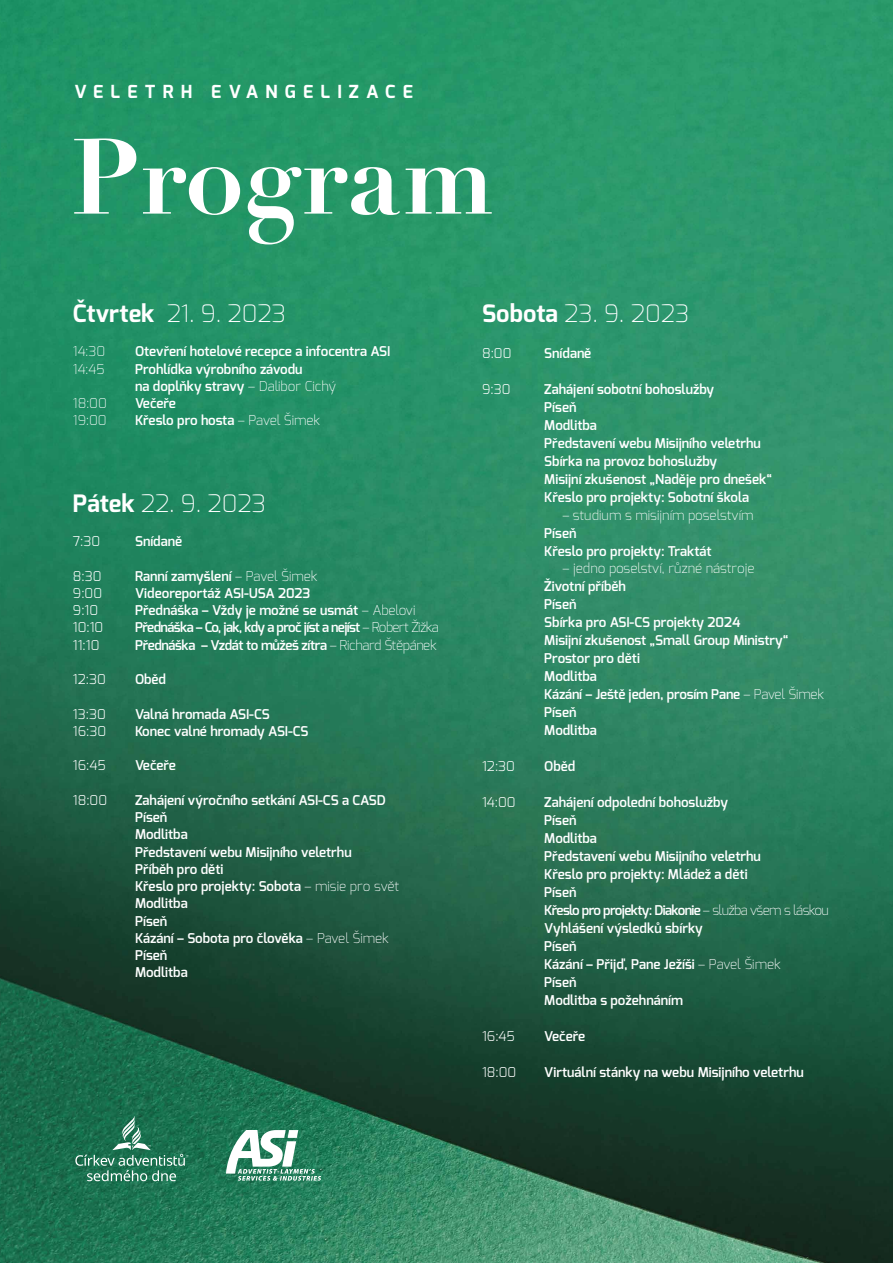
<style>
.page{position:relative;width:893px;height:1263px;background:#fff}
.page>*{position:absolute;margin:0;border:0;box-sizing:border-box;transform-origin:0 0}
.t1{font:700 105px "Didot";color:#fff}
.t2{font:200 24px "Exo";color:#fff}
.t3{font:700 18px "Exo";letter-spacing:.4em;color:#fff}
.t4{font:600 13.5px/18px "Exo";color:#fff}
.t5{font:300 13.5px "Exo";color:#fff}
.t6{font:200 13.5px "Exo";color:#fff}
.t7{font:600 13.5px "Exo";letter-spacing:-.045em;color:#fff}
.t8{font:600 13.5px "Exo";letter-spacing:-.03em;color:#fff}
.s1{font-weight:700}
.s2{font-weight:200}
</style>
<div class="page">
<img style="left:0;top:0;width:893px;height:1263px">
<svg style="left:226px;top:1130px;width:95px;height:51px"></svg>
<svg style="left:75px;top:1116px;width:113px;height:65px;background:#358163"></svg>
<h3 class="t3" style="left:74px;top:79px;width:340px">VELETRH EVANGELIZACE</h3>
<h1 class="t1" style="left:71px;top:111px;width:425px">Program</h1>
<h2 class="t2" style="left:73px;top:298px;width:215px"><span class="s1">Čtvrtek</span> 21. 9. 2023</h2>
<p class="t6" style="left:73px;top:343px;width:34px">14:30</p>
<p class="t4" style="left:135px;top:342px;width:257px">Otevření hotelové recepce a infocentra ASI</p>
<p class="t6" style="left:73px;top:360px;width:33px">14:45</p>
<p class="t4" style="left:135px;top:360px;width:203px;line-height:17.2px">Prohlídka výrobního závodu<br>na doplňky stravy <span class="s2">– Dalibor Cichý</span></p>
<p class="t6" style="left:73px;top:394px;width:36px">18:00</p>
<p class="t4" style="left:135px;top:394px;width:42px">Večeře</p>
<p class="t6" style="left:73px;top:412px;width:35px">19:00</p>
<p class="t4" style="left:135px;top:411px;width:187px">Křeslo pro hosta <span class="s2">– Pavel Šimek</span></p>
<h2 class="t2" style="left:73px;top:487px;width:195px"><span class="s1">Pátek</span> 22. 9. 2023</h2>
<p class="t5" style="left:73px;top:532px;width:29px">7:30</p>
<p class="t4" style="left:135px;top:532px;width:49px">Snídaně</p>
<p class="t5" style="left:73px;top:567px;width:30px">8:30</p>
<p class="t4" style="left:135px;top:567px;width:184px">Ranní zamyšlení <span class="s2">– Pavel Šimek</span></p>
<p class="t5" style="left:73px;top:584px;width:31px">9:00</p>
<p class="t4" style="left:135px;top:584px;width:177px">Videoreportáž ASI-USA 2023</p>
<p class="t5" style="left:73px;top:601px;width:27px">9:10</p>
<p class="t4" style="left:135px;top:601px;width:282px">Přednáška – Vždy je možné se usmát <span class="s2">– Abelovi</span></p>
<p class="t5" style="left:73px;top:619px;width:32px">10:10</p>
<p class="t7" style="left:135px;top:619px;width:305px">Přednáška – Co, jak, kdy a proč jíst a nejíst <span class="s2">– Robert Žižka</span></p>
<p class="t5" style="left:73px;top:636px;width:28px">11:10</p>
<p class="t8" style="left:135px;top:636px;width:303px">Přednáška – Vzdát to můžeš zítra <span class="s2">– Richard Štěpánek</span></p>
<p class="t5" style="left:73px;top:670px;width:34px">12:30</p>
<p class="t4" style="left:135px;top:670px;width:33px">Oběd</p>
<p class="t5" style="left:73px;top:705px;width:34px">13:30</p>
<p class="t4" style="left:135px;top:705px;width:136px">Valná hromada ASI-CS</p>
<p class="t5" style="left:73px;top:722px;width:35px">16:30</p>
<p class="t4" style="left:135px;top:722px;width:175px">Konec valné hromady ASI-CS</p>
<p class="t5" style="left:73px;top:757px;width:34px">16:45</p>
<p class="t4" style="left:135px;top:756px;width:42px">Večeře</p>
<p class="t5" style="left:73px;top:791px;width:36px">18:00</p>
<p class="t4" style="left:135px;top:791px;width:266px;line-height:17.2px">Zahájení výročního setkání ASI-CS a CASD<br>Píseň<br>Modlitba<br>Představení webu Misijního veletrhu<br>Příběh pro děti<br>Křeslo pro projekty: Sobota <span class="s2">– misie pro svět<br></span>Modlitba<br>Píseň<br>Kázání – Sobota pro člověka <span class="s2">– Pavel Šimek<br></span>Píseň<br>Modlitba</p>
<h2 class="t2" style="left:482px;top:298px;width:209px"><span class="s1">Sobota</span> 23. 9. 2023</h2>
<p class="t5" style="left:482px;top:344px;width:31px">8:00</p>
<p class="t4" style="left:544px;top:344px;width:49px">Snídaně</p>
<p class="t5" style="left:482px;top:380px;width:30px">9:30</p>
<p class="t4" style="left:544px;top:380px;width:229px">Zahájení sobotní bohoslužby<br>Píseň<br>Modlitba<br>Představení webu Misijního veletrhu<br>Sbírka na provoz bohoslužby<br>Misijní zkušenost „Naděje pro dnešek“<br>Křeslo pro projekty: Sobotní škola</p>
<p class="t6" style="left:562px;top:506px;width:193px">– studium s misijním poselstvím</p>
<p class="t4" style="left:544px;top:524px;width:169px">Píseň<br>Křeslo pro projekty: Traktát</p>
<p class="t6" style="left:562px;top:559px;width:194px">– jedno poselství, různé nástroje</p>
<p class="t4" style="left:544px;top:577px;width:281px">Životní příběh<br>Píseň<br>Sbírka pro ASI-CS projekty 2024<br>Misijní zkušenost „Small Group Ministry“<br>Prostor pro děti<br>Modlitba<br>Kázání – Ještě jeden, prosím Pane <span class="s2">– Pavel Šimek<br></span>Píseň<br>Modlitba</p>
<p class="t5" style="left:482px;top:757px;width:34px">12:30</p>
<p class="t4" style="left:544px;top:757px;width:33px">Oběd</p>
<p class="t5" style="left:482px;top:793px;width:35px">14:00</p>
<p class="t4" style="left:544px;top:793px;width:286px">Zahájení odpolední bohoslužby<br>Píseň<br>Modlitba<br>Představení webu Misijního veletrhu<br>Křeslo pro projekty: Mládež a děti<br>Píseň<br>Křeslo pro projekty: Diakonie <span class="s2">– služba všem s láskou<br></span>Vyhlášení výsledků sbírky<br>Píseň<br>Kázání – Přijď, Pane Ježíši <span class="s2">– Pavel Šimek<br></span>Píseň<br>Modlitba s požehnáním</p>
<p class="t5" style="left:482px;top:1027px;width:34px">16:45</p>
<p class="t4" style="left:544px;top:1027px;width:42px">Večeře</p>
<p class="t5" style="left:482px;top:1063px;width:36px">18:00</p>
<p class="t4" style="left:544px;top:1063px;width:261px">Virtuální stánky na webu Misijního veletrhu</p>
</div>
